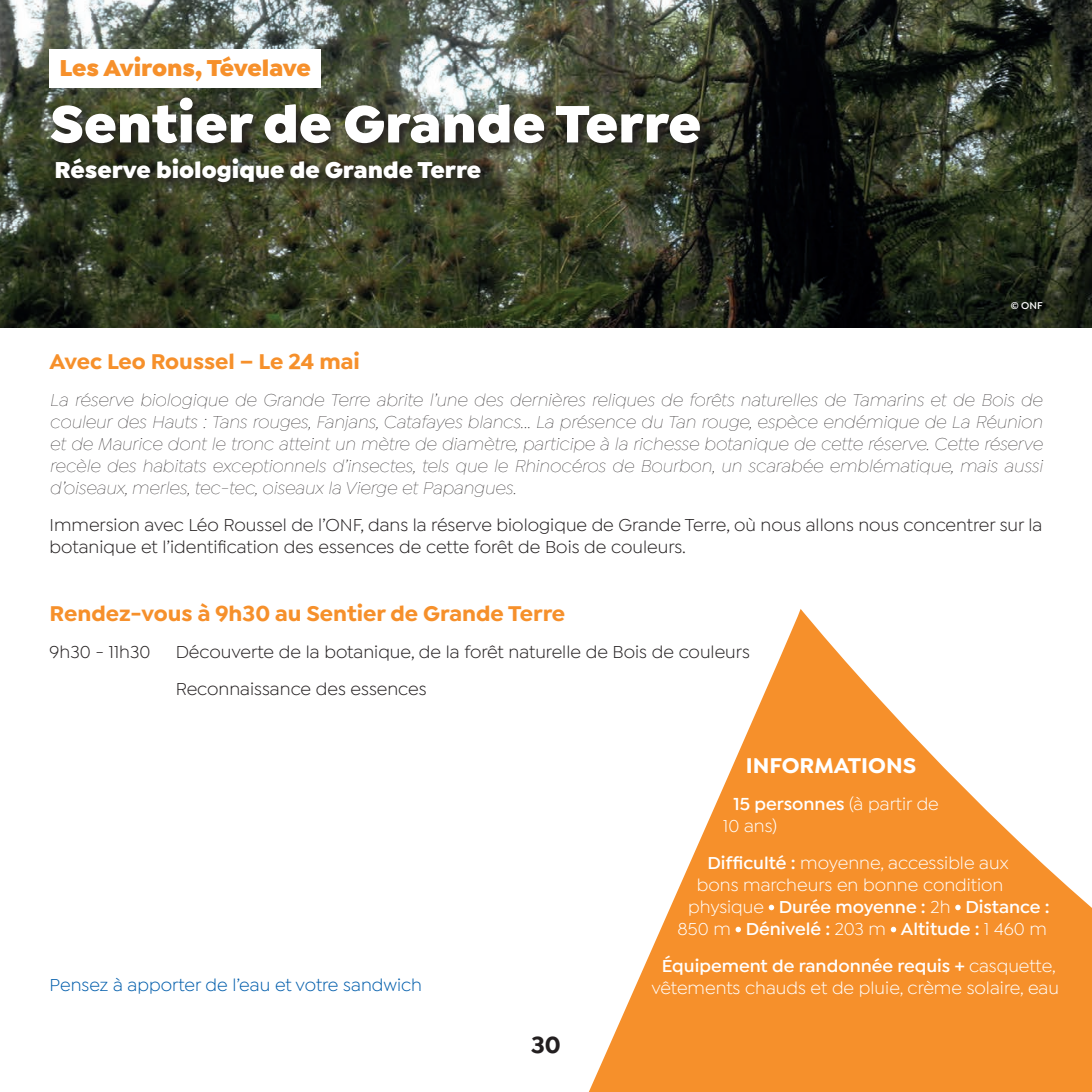
<style>
.page{position:relative;width:1092px;height:1092px;background:#fff}
.page>*{position:absolute;margin:0;border:0;box-sizing:border-box;transform-origin:0 0}
.t1{font:900 56px "Isidora Sans";color:#fff}
.t2{font:900 24.5px "Isidora Sans";color:#fff}
.t3{font:900 24.5px "Isidora Sans";letter-spacing:-.005em;color:#f6902b}
.t4{font:700 24.5px "Isidora Sans";color:#231f20}
.t5{font:700 22.75px "Isidora Sans";color:#f6902b}
.t6{font:700 22.75px "Isidora Sans";color:#fff}
.t7{font:italic 100 18.38px/22.1px "Isidora Sans";color:#231f20;text-align:justify}
.t8{font:18.38px/22.1px "Isidora Sans";color:#231f20}
.t9{font:18.38px/22.1px "Isidora Sans";color:#fff}
.t10{font:600 18.38px "Isidora Sans";color:#fff}
.t11{font:18.38px "Isidora Sans";color:#015dab}
.t12{font:600 10.5px "Isidora Sans";color:#fff}
.s1{font-weight:600}
.s2{font-weight:400}
</style>
<div class="page">
<img style="left:0;top:0;width:1091px;height:327px">
<svg style="left:589px;top:609px;width:502px;height:482px;fill:#f6902b"></svg>
<svg style="left:768px;top:904px;width:6px;height:6px"></svg>
<svg style="left:955px;top:904px;width:5px;height:6px"></svg>
<svg style="left:735px;top:926px;width:6px;height:6px"></svg>
<svg style="left:890px;top:926px;width:6px;height:6px"></svg>
<svg style="left:47px;top:93px;width:667px;height:64px;background:#3f4332"></svg>
<div style="left:50px;top:50px;width:271px;height:38px;background:#fff"></div>
<svg style="left:52px;top:154px;width:442px;height:42px;background:#373b26"></svg>
<h2 class="t3" style="left:60px;top:52px;width:253px">Les Avirons, Tévelave</h2>
<h1 class="t1" style="left:50px;top:88px;width:653px">Sentier de Grande Terre</h1>
<h2 class="t2" style="left:55px;top:154px;width:428px">Réserve biologique de Grande Terre</h2>
<p class="t12" style="left:1010px;top:299px;width:33px">© ONF</p>
<p class="t5" style="left:50px;top:347px;width:312px">Avec Leo Roussel – Le 24 mai</p>
<p class="t7" style="left:50px;top:388px;width:994px">La réserve biologique de Grande Terre abrite l’une des dernières reliques de forêts naturelles de Tamarins et de Bois de couleur des Hauts : Tans rouges, Fanjans, Catafayes blancs... La présence du Tan rouge, espèce endémique de La Réunion et de Maurice dont le tronc atteint un mètre de diamètre, participe à la richesse botanique de cette réserve. Cette réserve recèle des habitats exceptionnels d’insectes, tels que le Rhinocéros de Bourbon, un scarabée emblématique, mais aussi d’oiseaux, merles, tec-tec, oiseaux la Vierge et Papangues.</p>
<p class="t8" style="left:50px;top:514px;width:994px">Immersion avec Léo Roussel de l’ONF, dans la réserve biologique de Grande Terre, où nous allons nous concentrer sur la botanique et l’identification des essences de cette forêt de Bois de couleurs.</p>
<p class="t5" style="left:50px;top:599px;width:517px">Rendez-vous à 9h30 au Sentier de Grande Terre</p>
<p class="t8" style="left:50px;top:640px;width:102px">9h30 - 11h30</p>
<p class="t8" style="left:176px;top:633px;width:575px;line-height:36.9px">Découverte de la botanique, de la forêt naturelle de Bois de couleurs<br>Reconnaissance des essences</p>
<p class="t11" style="left:50px;top:974px;width:374px">Pensez à apporter de l’eau et votre sandwich</p>
<h2 class="t4" style="left:531px;top:1029px;width:31px">30</h2>
<p class="t6" style="left:745px;top:751px;width:172px">INFORMATIONS</p>
<p class="t9" style="left:723px;top:792px;width:217px;text-indent:10px"><span class="s1">15 personnes</span> (à partir de<br>10 ans)</p>
<p class="t9" style="left:707px;top:851px;width:303px"><span class="s1">Difficulté :</span> moyenne, accessible aux</p>
<p class="t9" style="left:696px;top:873px;width:308px">bons marcheurs en bonne condition</p>
<p class="t10" style="left:688px;top:895px;width:363px"><span class="s2">physique</span> Durée moyenne : <span class="s2">2h</span> Distance :</p>
<p class="t10" style="left:677px;top:917px;width:371px"><span class="s2">850 m</span> Dénivelé : <span class="s2">203 m</span> Altitude : <span class="s2">1 460 m</span></p>
<p class="t9" style="left:651px;top:954px;width:409px;text-align:center"><span class="s1">Équipement de randonnée requis +</span> casquette, vêtements chauds et de pluie, crème solaire, eau</p>
</div>
